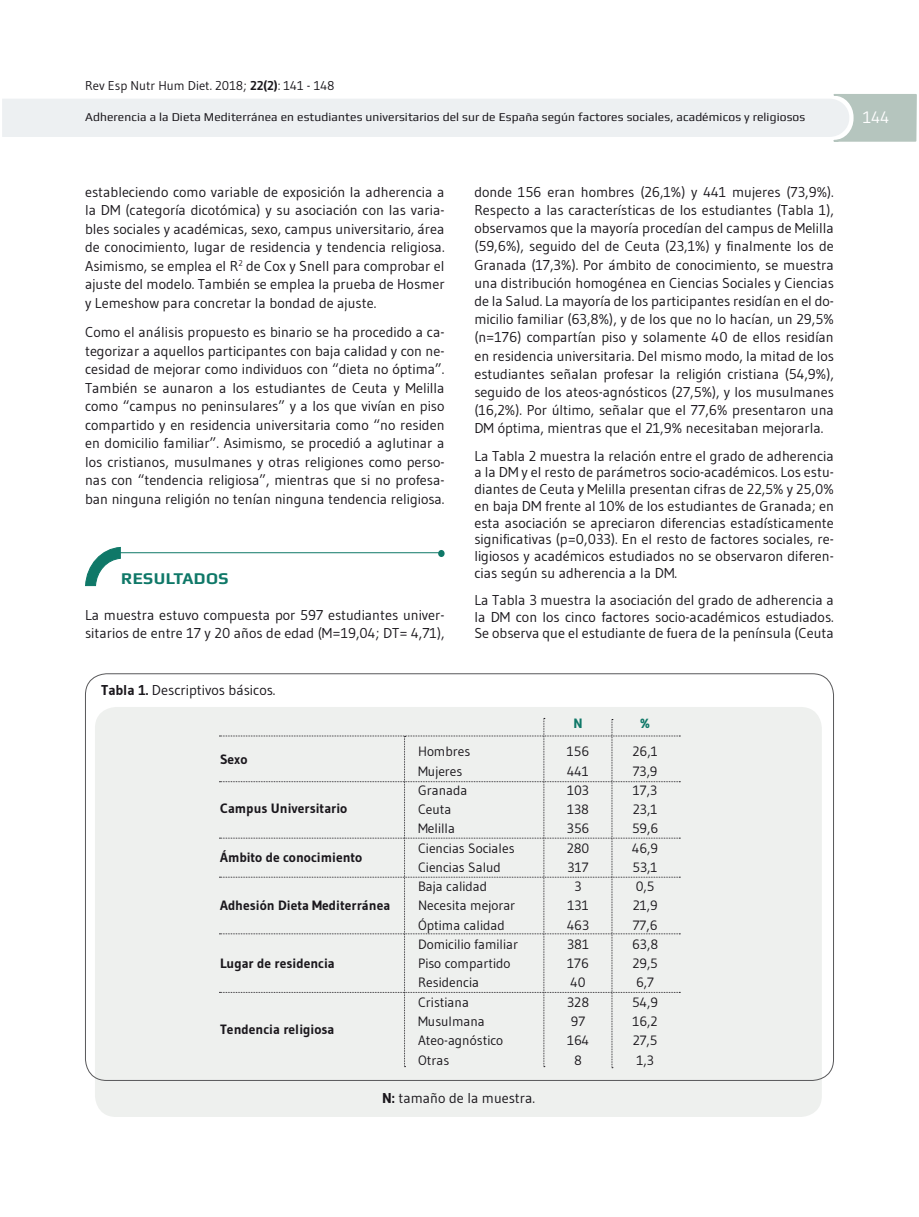
<style>
.page{position:relative;width:919px;height:1217px;background:#fff}
.page>*{position:absolute;margin:0;border:0;box-sizing:border-box;transform-origin:0 0}
.t1{font:700 16.5px "Play";letter-spacing:.03em;color:#0f7868}
.t2{font:16.5px "Gudea";color:#fff}
.t3{font:14.25px/18.5px "Gudea";color:#1a171c;text-align:justify}
.t4{font:13.5px/19.2px "Gudea";color:#1a171c;text-align:center}
.t5{font:700 13.5px "Gudea";color:#1a171c}
.t6{font:700 13.5px "Gudea";color:#0f7868}
.t7{font:12.75px "Gudea";color:#1a171c}
.t8{font:12px "Play";letter-spacing:.01em;color:#1a171c}
.s1{font-weight:700}
</style>
<div class="page">
<svg style="left:2px;top:94px;width:915px;height:48px"></svg>
<hr style="left:114px;top:552px;width:325px;height:1px;background:#0f7868">
<div style="left:438px;top:550px;width:6px;height:7px;background:#0f7868;border-radius:50%"></div>
<svg style="left:85px;top:546px;width:36px;height:40px"></svg>
<div style="left:95px;top:706px;width:726px;height:410px;background:#eef0ee;border-radius:21px"></div>
<svg style="left:219px;top:718px;width:461px;height:349px"></svg>
<p class="t7" style="left:85px;top:78px;width:251px">Rev Esp Nutr Hum Diet. 2018; <span class="s1">22(2)</span>: 141 - 148</p>
<p class="t8" style="left:85px;top:109px;width:721px">Adherencia a la Dieta Mediterránea en estudiantes universitarios del sur de España según factores sociales, académicos y religiosos</p>
<p class="t2" style="left:862px;top:107px;width:28px">144</p>
<p class="t3" style="left:85px;top:182px;width:361px">estableciendo como variable de exposición la adherencia a la DM (categoría dicotómica) y su asociación con las varia&shy;bles sociales y académicas, sexo, campus universitario, área de conocimiento, lugar de residencia y tendencia religiosa.<br>Asimismo, se emplea el R<sup>2</sup> de Cox y Snell para comprobar el ajuste del modelo. También se emplea la prueba de Hosmer y Lemeshow para concretar la bondad de ajuste.</p>
<p class="t3" style="left:85px;top:322px;width:361px">Como el análisis propuesto es binario se ha procedido a ca&shy;tegorizar a aquellos participantes con baja calidad y con ne&shy;cesidad de mejorar como individuos con “dieta no óptima”.<br>También se aunaron a los estudiantes de Ceuta y Melilla como “campus no peninsulares” y a los que vivían en piso compartido y en residencia universitaria como “no residen en domicilio familiar”. Asimismo, se procedió a aglutinar a los cristianos, musulmanes y otras religiones como perso&shy;nas con “tendencia religiosa”, mientras que si no profesa&shy;ban ninguna religión no tenían ninguna tendencia religiosa.</p>
<p class="t1" style="left:121px;top:568px;width:109px">RESULTADOS</p>
<p class="t3" style="left:85px;top:605px;width:361px">La muestra estuvo compuesta por 597 estudiantes univer&shy;sitarios de entre 17 y 20 años de edad (M=19,04; DT= 4,71),</p>
<p class="t3" style="left:101px;top:680px;width:176px"><span class="s1">Tabla 1.</span> Descriptivos básicos.</p>
<p class="t3" style="left:474px;top:182px;width:361px">donde 156 eran hombres (26,1%) y 441 mujeres (73,9%).<br>Respecto a las características de los estudiantes (Tabla 1), observamos que la mayoría procedían del campus de Melilla (59,6%), seguido del de Ceuta (23,1%) y finalmente los de Granada (17,3%). Por ámbito de conocimiento, se muestra una distribución homogénea en Ciencias Sociales y Ciencias de la Salud. La mayoría de los participantes residían en el do&shy;micilio familiar (63,8%), y de los que no lo hacían, un 29,5% (n=176) compartían piso y solamente 40 de ellos residían en residencia universitaria. Del mismo modo, la mitad de los estudiantes señalan profesar la religión cristiana (54,9%), seguido de los ateos-agnósticos (27,5%), y los musulmanes (16,2%). Por último, señalar que el 77,6% presentaron una DM óptima, mientras que el 21,9% necesitaban mejorarla.</p>
<p class="t3" style="left:474px;top:447px;width:361px;line-height:16.6px">La Tabla 2 muestra la relación entre el grado de adherencia a la DM y el resto de parámetros socio-académicos. Los estu&shy;diantes de Ceuta y Melilla presentan cifras de 22,5% y 25,0% en baja DM frente al 10% de los estudiantes de Granada; en esta asociación se apreciaron diferencias estadísticamente significativas (p=0,033). En el resto de factores sociales, re&shy;ligiosos y académicos estudiados no se observaron diferen&shy;cias según su adherencia a la DM.</p>
<p class="t3" style="left:474px;top:591px;width:361px;line-height:16.6px">La Tabla 3 muestra la asociación del grado de adherencia a la DM con los cinco factores socio-académicos estudiados.<br>Se observa que el estudiante de fuera de la península (Ceuta</p>
<p class="t6" style="left:573px;top:714px;width:11px">N</p>
<p class="t6" style="left:640px;top:714px;width:11px">%</p>
<p class="t5" style="left:220px;top:750px;width:29px">Sexo</p>
<p class="t5" style="left:220px;top:799px;width:129px">Campus Universitario</p>
<p class="t5" style="left:220px;top:848px;width:144px">Ámbito de conocimiento</p>
<p class="t5" style="left:220px;top:896px;width:171px">Adhesión Dieta Mediterránea</p>
<p class="t5" style="left:220px;top:954px;width:116px">Lugar de residencia</p>
<p class="t5" style="left:220px;top:1020px;width:116px">Tendencia religiosa</p>
<p class="t4" style="left:418px;top:741px;width:102px;text-align:left">Hombres<br>Mujeres<br>Granada<br>Ceuta<br>Melilla<br>Ciencias Sociales<br>Ciencias Salud<br>Baja calidad<br>Necesita mejorar<br>Óptima calidad<br>Domicilio familiar<br>Piso compartido<br>Residencia<br>Cristiana<br>Musulmana<br>Ateo-agnóstico<br>Otras</p>
<p class="t3" style="left:382px;top:1088px;width:154px"><span class="s1">N:</span> tamaño de la muestra.</p>
<p class="t4" style="left:566px;top:741px;width:24px">156<br>441<br>103<br>138<br>356<br>280<br>317<br>3<br>131<br>463<br>381<br>176<br>40<br>328<br>97<br>164<br>8</p>
<p class="t4" style="left:632px;top:741px;width:28px">26,1<br>73,9<br>17,3<br>23,1<br>59,6<br>46,9<br>53,1<br>0,5<br>21,9<br>77,6<br>63,8<br>29,5<br>6,7<br>54,9<br>16,2<br>27,5<br>1,3</p>
</div>
